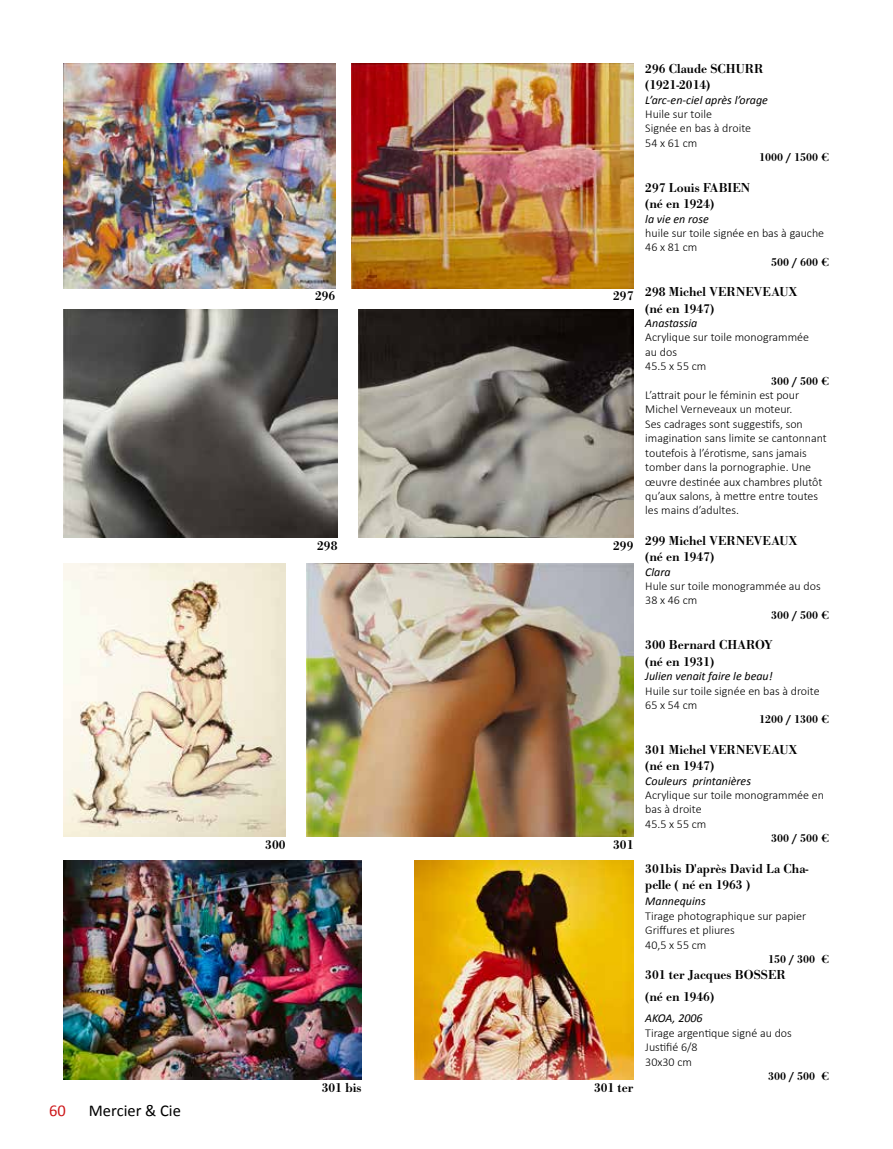
<style>
.page{position:relative;width:893px;height:1149px;background:#fff}
.page>*{position:absolute;margin:0;border:0;box-sizing:border-box;transform-origin:0 0}
.t1{font:16.5px "Calibri";color:#000}
.t2{font:16.5px "Calibri";color:#cd171a}
.t3{font:500 13.5px/16.2px "Bodoni URW";color:#000}
.t4{font:300 12px/14.4px "Calibri";color:#000}
.t5{font:italic 12px "Calibri";color:#000}
.t6{font:500 12px "Bodoni URW";color:#000}
</style>
<div class="page">
<img style="left:64px;top:64px;width:271px;height:224px">
<img style="left:352px;top:64px;width:281px;height:224px">
<img style="left:64px;top:309px;width:273px;height:228px">
<img style="left:358px;top:309px;width:275px;height:228px">
<img style="left:64px;top:563px;width:222px;height:273px">
<img style="left:307px;top:563px;width:326px;height:273px">
<img style="left:64px;top:860px;width:297px;height:218px">
<img style="left:415px;top:860px;width:218px;height:218px">
<h1 class="t2" style="left:49px;top:1098px;width:18px">60</h1>
<h1 class="t1" style="left:89px;top:1098px;width:94px">Mercier &amp; Cie</h1>
<p class="t3" style="left:315px;top:288px;width:22px">296</p>
<p class="t3" style="left:613px;top:288px;width:22px">297</p>
<p class="t3" style="left:317px;top:537px;width:22px">298</p>
<p class="t3" style="left:613px;top:537px;width:22px">299</p>
<p class="t3" style="left:265px;top:836px;width:22px">300</p>
<p class="t3" style="left:613px;top:836px;width:22px">301</p>
<p class="t3" style="left:322px;top:1079px;width:41px">301 bis</p>
<p class="t3" style="left:594px;top:1079px;width:41px">301 ter</p>
<p class="t3" style="left:645px;top:61px;width:120px">296 Claude SCHURR (1921-2014)</p>
<p class="t5" style="left:645px;top:91px;width:124px">L’arc-en-ciel après l’orage</p>
<p class="t4" style="left:645px;top:107px;width:107px">Huile sur toile<br>Signée en bas à droite<br>54 x 61 cm</p>
<p class="t6" style="left:759px;top:150px;width:72px">1000 / 1500 €</p>
<p class="t3" style="left:645px;top:180px;width:106px">297 Louis FABIEN (né en 1924)</p>
<p class="t5" style="left:645px;top:210px;width:65px">la vie en rose</p>
<p class="t4" style="left:645px;top:225px;width:180px">huile sur toile signée en bas à gauche<br>46 x 81 cm</p>
<p class="t6" style="left:771px;top:255px;width:60px">500 / 600 €</p>
<p class="t3" style="left:645px;top:284px;width:153px">298 Michel VERNEVEAUX (né en 1947)</p>
<p class="t5" style="left:645px;top:314px;width:54px">Anastassia</p>
<p class="t4" style="left:645px;top:330px;width:165px">Acrylique sur toile monogrammée au dos<br>45.5 x 55 cm</p>
<p class="t6" style="left:771px;top:373px;width:60px">300 / 500 €</p>
<p class="t4" style="left:645px;top:387px;width:183px">L’attrait pour le féminin est pour Michel Verneveaux un moteur.<br>Ses cadrages sont suggestifs, son imagination sans limite se cantonnant toutefois à l’érotisme, sans jamais tomber dans la pornographie. Une œuvre destinée aux chambres plutôt qu’aux salons, à mettre entre toutes les mains d’adultes.</p>
<p class="t3" style="left:645px;top:532px;width:153px">299 Michel VERNEVEAUX (né en 1947)</p>
<p class="t5" style="left:645px;top:563px;width:27px">Clara</p>
<p class="t4" style="left:645px;top:578px;width:177px">Hule sur toile monogrammée au dos<br>38 x 46 cm</p>
<p class="t6" style="left:771px;top:607px;width:60px">300 / 500 €</p>
<p class="t3" style="left:645px;top:637px;width:129px">300 Bernard CHAROY (né en 1931)</p>
<p class="t5" style="left:645px;top:667px;width:129px">Julien venait faire le beau!</p>
<p class="t4" style="left:645px;top:683px;width:176px">Huile sur toile signée en bas à droite<br>65 x 54 cm</p>
<p class="t6" style="left:759px;top:712px;width:72px">1200 / 1300 €</p>
<p class="t3" style="left:645px;top:741px;width:153px">301 Michel VERNEVEAUX (né en 1947)</p>
<p class="t5" style="left:645px;top:772px;width:107px">Couleurs printanières</p>
<p class="t4" style="left:645px;top:787px;width:180px">Acrylique sur toile monogrammée en bas à droite<br>45.5 x 55 cm</p>
<p class="t6" style="left:771px;top:831px;width:60px">300 / 500 €</p>
<p class="t3" style="left:645px;top:860px;width:165px">301bis D'après David La Cha&shy;pelle ( né en 1963 )</p>
<p class="t5" style="left:645px;top:892px;width:62px">Mannequins</p>
<p class="t4" style="left:645px;top:908px;width:163px">Tirage photographique sur papier<br>Griffures et pliures<br>40,5 x 55 cm</p>
<p class="t6" style="left:768px;top:951px;width:63px">150 / 300 €</p>
<p class="t3" style="left:645px;top:964px;width:142px;line-height:21.6px">301 ter Jacques BOSSER (né en 1946)</p>
<p class="t5" style="left:645px;top:1009px;width:59px">AKOA, 2006</p>
<p class="t4" style="left:645px;top:1025px;width:148px">Tirage argentique signé au dos<br>Justifié 6/8<br>30x30 cm</p>
<p class="t6" style="left:768px;top:1068px;width:63px">300 / 500 €</p>
</div>
